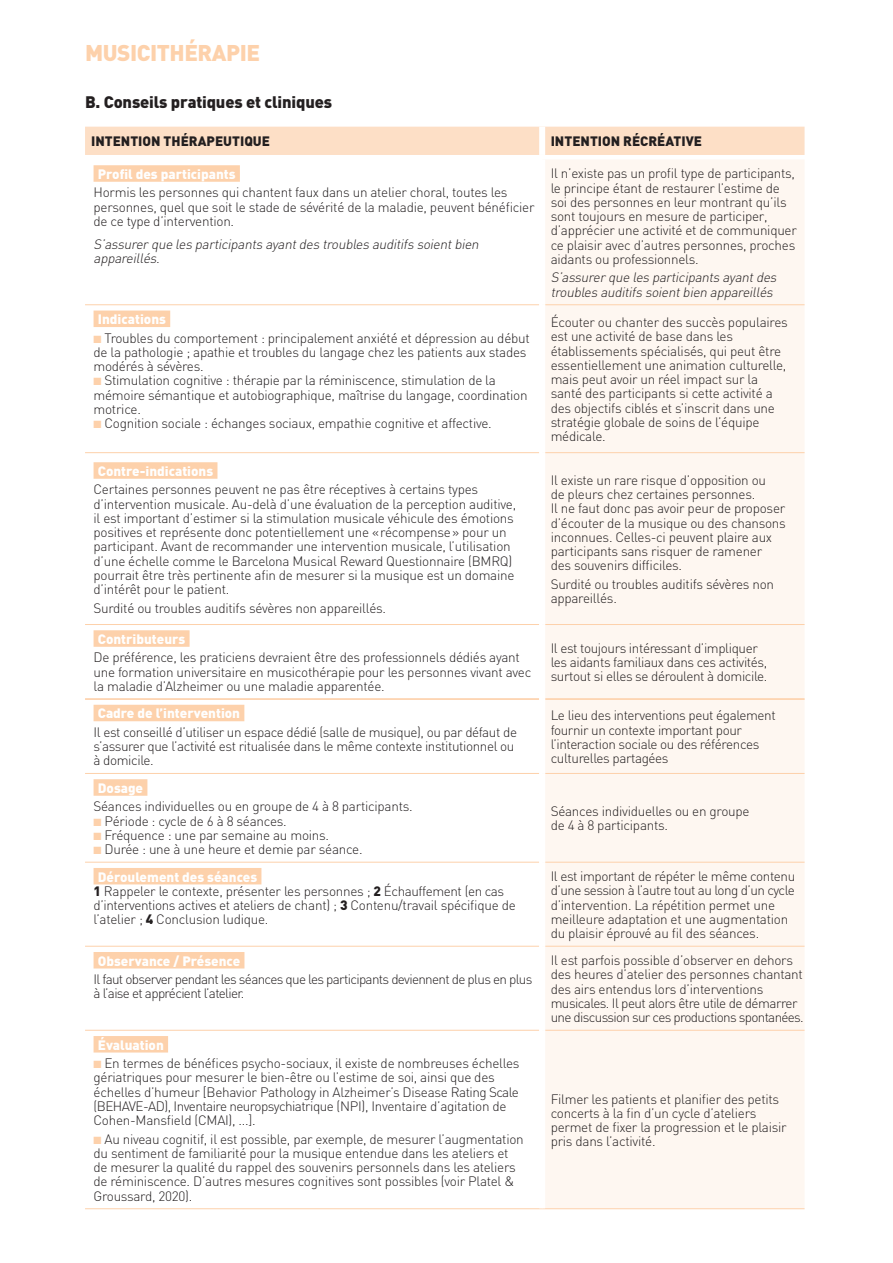
<style>
.page{position:relative;width:893px;height:1263px;background:#fff}
.page>*{position:absolute;margin:0;border:0;box-sizing:border-box;transform-origin:0 0}
.t1{font:900 22.5px "DIN";letter-spacing:-.02em;color:#fdd1ab}
.t2{font:900 16.5px "DIN";letter-spacing:-.01em;color:#231f20}
.t3{font:300 13.5px/14.2px "DIN";letter-spacing:-.02em;color:#231f20}
.t4{font:italic 300 13.5px/14.2px "DIN";color:#231f20}
.t5{font:900 13.5px "DIN";color:#fff}
.t6{font:300 13.5px/14.2px "DIN";letter-spacing:-.05em;color:#231f20}
.t7{font:900 13.5px "DIN";color:#231f20}
.s1{color:#fdd1ab}
.s2{font-weight:900;color:#fff}
.s3{font-weight:900}
</style>
<div class="page">
<div style="left:85px;top:127px;width:719px;height:28px;background:#fddfc6"></div>
<div style="left:545px;top:160px;width:259px;height:1048px;background:#fef7f1"></div>
<div style="left:539px;top:127px;width:6px;height:28px;background:#fff"></div>
<hr style="left:85px;top:698px;width:454px;height:1px;background:#fdd1ab">
<hr style="left:85px;top:699px;width:454px;height:1px;background:#fdd1ab">
<hr style="left:545px;top:698px;width:259px;height:1px;background:#fdd1ab">
<hr style="left:545px;top:699px;width:259px;height:1px;background:#fdd1ab">
<hr style="left:85px;top:773px;width:454px;height:1px;background:#fdd1ab">
<hr style="left:545px;top:773px;width:259px;height:1px;background:#fdd1ab">
<hr style="left:85px;top:862px;width:454px;height:1px;background:#fdd1ab">
<hr style="left:545px;top:862px;width:259px;height:1px;background:#fdd1ab">
<hr style="left:85px;top:946px;width:454px;height:1px;background:#fdd1ab">
<hr style="left:545px;top:946px;width:259px;height:1px;background:#fdd1ab">
<hr style="left:85px;top:1030px;width:454px;height:1px;background:#fdd1ab">
<hr style="left:545px;top:1030px;width:259px;height:1px;background:#fdd1ab">
<hr style="left:85px;top:1208px;width:457px;height:1px;background:#fdd1ab">
<hr style="left:542px;top:1208px;width:262px;height:1px;background:#fdd1ab">
<hr style="left:85px;top:304px;width:454px;height:1px;background:#fdd1ab">
<hr style="left:545px;top:304px;width:259px;height:1px;background:#fdd1ab">
<hr style="left:85px;top:452px;width:454px;height:1px;background:#fdd1ab">
<hr style="left:545px;top:452px;width:259px;height:1px;background:#fdd1ab">
<hr style="left:85px;top:624px;width:454px;height:1px;background:#fdd1ab">
<hr style="left:545px;top:624px;width:259px;height:1px;background:#fdd1ab">
<div style="left:94px;top:165px;width:146px;height:17px;background:#fdd1ab"></div>
<div style="left:94px;top:311px;width:76px;height:16px;background:#fdd1ab"></div>
<div style="left:94px;top:462px;width:123px;height:17px;background:#fdd1ab"></div>
<div style="left:94px;top:630px;width:96px;height:17px;background:#fdd1ab"></div>
<div style="left:94px;top:705px;width:150px;height:16px;background:#fdd1ab"></div>
<div style="left:94px;top:779px;width:53px;height:17px;background:#fdd1ab"></div>
<div style="left:94px;top:868px;width:167px;height:16px;background:#fdd1ab"></div>
<div style="left:94px;top:952px;width:150px;height:16px;background:#fdd1ab"></div>
<div style="left:94px;top:1036px;width:74px;height:16px;background:#fdd1ab"></div>
<h1 class="t1" style="left:85px;top:38px;width:177px">MUSICITHÉRAPIE</h1>
<p class="t2" style="left:85px;top:91px;width:249px">B. Conseils pratiques et cliniques</p>
<p class="t7" style="left:91px;top:133px;width:181px">INTENTION THÉRAPEUTIQUE</p>
<p class="t7" style="left:551px;top:133px;width:153px">INTENTION RÉCRÉATIVE</p>
<p class="t5" style="left:98px;top:165px;width:139px">Profil des participants</p>
<p class="t3" style="left:94px;top:185px;width:442px">Hormis les personnes qui chantent faux dans un atelier choral, toutes les personnes, quel que soit le stade de sévérité de la maladie, peuvent bénéficier de ce type d’intervention.</p>
<p class="t4" style="left:94px;top:236px;width:390px">S’assurerque les participants ayantdes troubles auditifs soientbien appareillés.</p>
<p class="t3" style="left:551px;top:166px;width:248px">Il n’existe pas un profil type de participants, le principe étant de restaurer l’estime de soi des personnes en leur montrant qu’ils sont toujours en mesure de participer, d’apprécier une activité et de communiquer ce plaisir avec d’autres personnes, proches aidants ou professionnels.</p>
<p class="t4" style="left:551px;top:270px;width:230px">S’assurerque les participants ayantdes troubles auditifs soientbien appareillés</p>
<p class="t5" style="left:98px;top:310px;width:70px">Indications</p>
<p class="t3" style="left:94px;top:331px;width:438px"><span class="s1">■</span> Troubles du comportement : principalement anxiété et dépression au début de la pathologie ; apathie et troubles du langage chez les patients aux stades modérés à sévères.</p>
<p class="t3" style="left:94px;top:373px;width:436px"><span class="s1">■</span> Stimulation cognitive : thérapie par la réminiscence, stimulation de la mémoire sémantique et autobiographique, maîtrise du langage, coordination motrice.</p>
<p class="t3" style="left:94px;top:416px;width:400px"><span class="s1">■</span> Cognition sociale : échanges sociaux, empathie cognitive et affective.</p>
<p class="t5" style="left:98px;top:462px;width:117px">Contre-indications</p>
<p class="t3" style="left:94px;top:482px;width:424px">Certaines personnes peuvent ne pas être réceptives à certains types d’intervention musicale. Au-delà d’une évaluation de la perception auditive, il est important d’estimer si la stimulation musicale véhicule des émotions positives et représente donc potentiellement une «récompense» pour un participant. Avant de recommander une intervention musicale, l’utilisation d’une échelle comme le Barcelona Musical Reward Questionnaire (BMRQ) pourrait être très pertinente afin de mesurer si la musique est un domaine d’intérêt pour le patient.</p>
<p class="t3" style="left:94px;top:600px;width:294px">Surdité ou troubles auditifs sévères non appareillés.</p>
<p class="t3" style="left:551px;top:315px;width:239px">Écouter ou chanter des succès populaires est une activité de base dans les établissements spécialisés, qui peut être essentiellement une animation culturelle, mais peut avoir un réel impact sur la santé des participants si cette activité a des objectifs ciblés et s’inscrit dans une stratégie globale de soins de l’équipe médicale.</p>
<p class="t3" style="left:551px;top:473px;width:237px">Il existe un rare risque d’opposition ou<br>de pleurs chez certaines personnes.<br>Il ne faut donc pas avoir peur de proposer d’écouter de la musique ou des chansons inconnues. Celles-ci peuvent plaire aux participants sans risquer de ramener des souvenirs difficiles.</p>
<p class="t3" style="left:551px;top:577px;width:225px">Surdité ou troubles auditifs sévères non appareillés.</p>
<p class="t5" style="left:98px;top:630px;width:89px">Contributeurs</p>
<p class="t3" style="left:94px;top:650px;width:439px">De préférence, les praticiens devraient être des professionnels dédiés ayant une formation universitaire en musicothérapie pour les personnes vivant avec la maladie d’Alzheimer ou une maladie apparentée.</p>
<p class="t3" style="left:551px;top:641px;width:218px">Il est toujours intéressant d’impliquer les aidants familiaux dans ces activités, surtout si elles se déroulent à domicile.</p>
<p class="t5" style="left:98px;top:704px;width:144px">Cadre de l’intervention</p>
<p class="t3" style="left:94px;top:725px;width:425px">Il est conseillé d’utiliser un espace dédié (salle de musique), ou par défaut de s’assurer que l’activité est ritualisée dans le même contexte institutionnel ou à domicile.</p>
<p class="t3" style="left:551px;top:708px;width:227px">Le lieu des interventions peut également fournir un contexte important pour l’interaction sociale ou des références culturelles partagées</p>
<p class="t5" style="left:98px;top:779px;width:47px">Dosage</p>
<p class="t3" style="left:94px;top:799px;width:321px">Séances individuelles ou en groupe de 4 à 8 participants.</p>
<p class="t3" style="left:94px;top:813px;width:195px"><span class="s1">■</span> Période : cycle de 6 à 8 séances.</p>
<p class="t3" style="left:94px;top:828px;width:237px"><span class="s1">■</span> Fréquence : une par semaine au moins.</p>
<p class="t3" style="left:94px;top:842px;width:271px"><span class="s1">■</span> Durée : une à une heure et demie par séance.</p>
<p class="t3" style="left:551px;top:804px;width:200px">Séances individuelles ou en groupe de 4 à 8 participants.</p>
<p class="t3" style="left:94px;top:869px;width:424px;text-indent:4px"><span class="s2">Déroulement des séances<br></span><span class="s3">1</span> Rappeler le contexte, présenter les personnes ; <span class="s3">2</span> Échauffement (en cas d’interventions actives et ateliers de chant) ; <span class="s3">3</span> Contenu/travail spécifique de l’atelier ; <span class="s3">4</span> Conclusion ludique.</p>
<p class="t3" style="left:551px;top:869px;width:246px">Il est important de répéter le même contenu d’une session à l’autre tout au long d’un cycle d’intervention. La répétition permet une meilleure adaptation et une augmentation du plaisir éprouvé au fil des séances.</p>
<p class="t5" style="left:98px;top:952px;width:144px">Observance / Présence</p>
<p class="t6" style="left:94px;top:972px;width:440px">Il faut observer pendant les séances que les participants deviennent de plus en plus à l’aise et apprécient l’atelier.</p>
<p class="t3" style="left:551px;top:953px;width:255px">Il est parfois possible d’observer en dehors des heures d’atelier des personnes chantant des airs entendus lors d’interventions musicales. Il peut alors être utile de démarrer une discussion sur ces productions spontanées.</p>
<p class="t5" style="left:98px;top:1036px;width:68px">Évaluation</p>
<p class="t3" style="left:94px;top:1056px;width:427px"><span class="s1">■</span> En termes de bénéfices psycho-sociaux, il existe de nombreuses échelles gériatriques pour mesurer le bien-être ou l’estime de soi, ainsi que des échelles d’humeur [Behavior Pathology in Alzheimer’s Disease Rating Scale (BEHAVE-AD), Inventaire neuropsychiatrique (NPI), Inventaire d’agitation de Cohen-Mansfield (CMAI), ...].</p>
<p class="t3" style="left:94px;top:1131px;width:432px"><span class="s1">■</span> Au niveau cognitif, il est possible, par exemple, de mesurer l’augmentation du sentiment de familiarité pour la musique entendue dans les ateliers et de mesurer la qualité du rappel des souvenirs personnels dans les ateliers de réminiscence. D’autres mesures cognitives sont possibles (voir Platel &amp; Groussard, 2020).</p>
<p class="t3" style="left:551px;top:1091px;width:238px">Filmer les patients et planifier des petits concerts à la fin d’un cycle d’ateliers permet de fixer la progression et le plaisir pris dans l’activité.</p>
</div>
